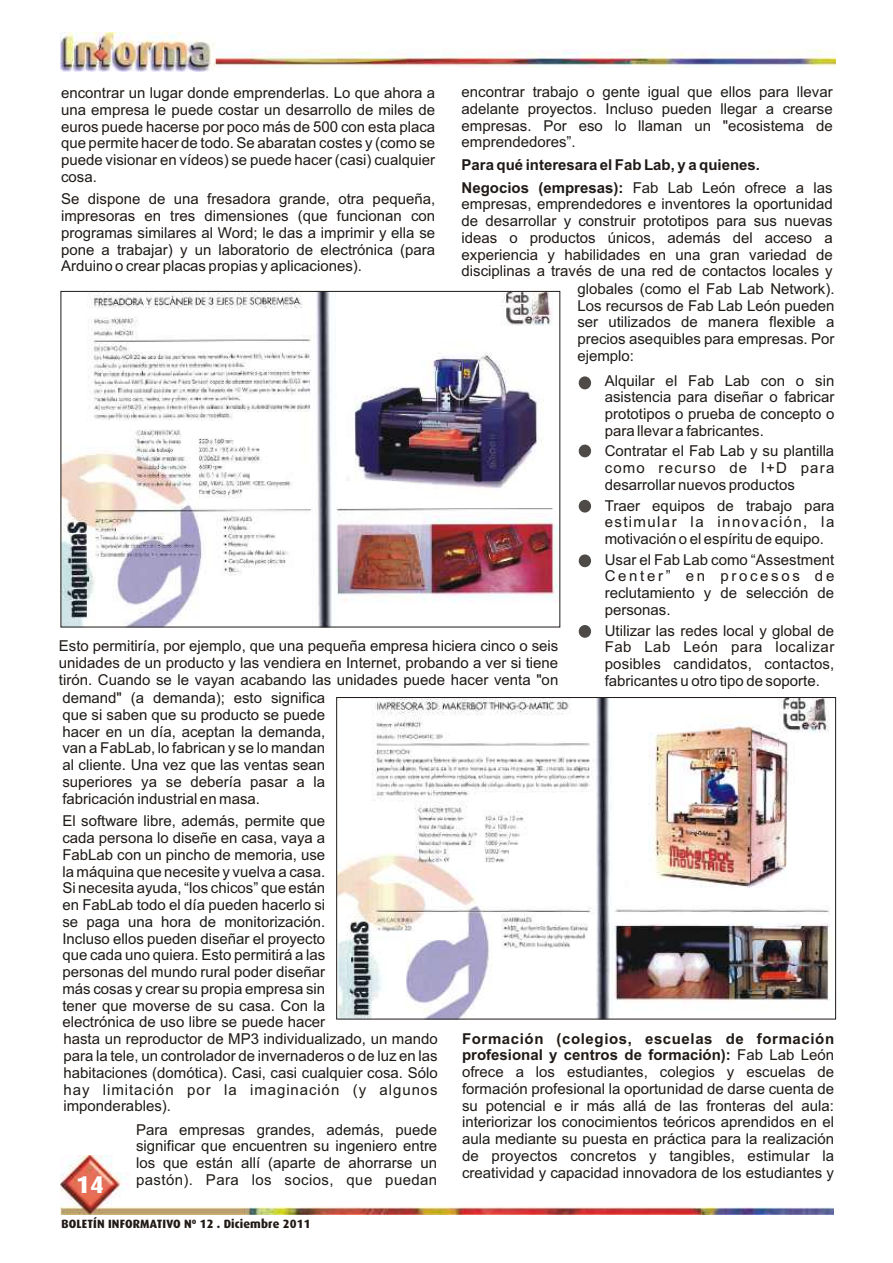
<style>
.page{position:relative;width:893px;height:1263px;background:#fff}
.page>*{position:absolute;margin:0;border:0;box-sizing:border-box;transform-origin:0 0}
.t1{font:800 24.3px "Dax";color:#fff}
.t2{font:15px/16.8px "Arial";color:#1f1a17;text-align:justify}
.t3{font:700 15px/22.6px "Arial";color:#1f1a17}
.t4{font:800 12px "Dax";color:#211a17}
.s1{font-weight:400}
.s2{font-weight:700}
</style>
<div class="page">
<img style="left:60px;top:1155px;width:773px;height:59px">
<img style="left:61px;top:32px;width:774px;height:39px">
<img style="left:61px;top:293px;width:499px;height:335px">
<img style="left:338px;top:698px;width:499px;height:321px">
<div style="left:336px;top:697px;width:500px;height:322px;border:1px solid #1f1a17"></div>
<div style="left:579px;top:376px;width:12px;height:13px;background:#4d4a47;border-radius:50%"></div>
<div style="left:579px;top:445px;width:12px;height:12px;background:#4d4a47;border-radius:50%"></div>
<div style="left:579px;top:500px;width:12px;height:12px;background:#4d4a47;border-radius:50%"></div>
<div style="left:579px;top:554px;width:12px;height:13px;background:#4d4a47;border-radius:50%"></div>
<div style="left:579px;top:625px;width:12px;height:13px;background:#4d4a47;border-radius:50%"></div>
<p class="t2" style="left:61px;top:86px;width:376px">encontrar un lugar donde emprenderlas. Lo que ahora a una empresa le puede costar un desarrollo de miles de euros puede hacerse por poco más de 500 con esta placa que permite hacer de todo. Se abaratan costes y (como se puede visionar en vídeos) se puede hacer (casi) cualquier cosa.</p>
<p class="t2" style="left:61px;top:192px;width:376px">Se dispone de una fresadora grande, otra pequeña, impresoras en tres dimensiones (que funcionan con programas similares al Word; le das a imprimir y ella se pone a trabajar) y un laboratorio de electrónica (para Arduino o crear placas propias y aplicaciones).</p>
<p class="t2" style="left:462px;top:85px;width:373px">encontrar trabajo o gente igual que ellos para llevar adelante proyectos. Incluso pueden llegar a crearse empresas. Por eso lo llaman un "ecosistema de emprendedores”.</p>
<p class="t3" style="left:462px;top:155px;width:373px">Para qué interesara el Fab Lab, y a quienes.<br>Negocios (empresas): <span class="s1">Fab Lab León ofrece a las</span></p>
<p class="t2" style="left:462px;top:197px;width:373px">empresas, emprendedores e inventores la oportunidad</p>
<p class="t2" style="left:462px;top:214px;width:373px">de desarrollar y construir prototipos para sus nuevas</p>
<p class="t2" style="left:462px;top:231px;width:373px">ideas o productos únicos, además del acceso a</p>
<p class="t2" style="left:462px;top:247px;width:373px">experiencia y habilidades en una gran variedad de</p>
<p class="t2" style="left:462px;top:264px;width:373px">disciplinas a través de una red de contactos locales y</p>
<p class="t2" style="left:577px;top:282px;width:259px">globales (como el Fab Lab Network).</p>
<p class="t2" style="left:577px;top:298px;width:259px">Los recursos de Fab Lab León pueden</p>
<p class="t2" style="left:577px;top:315px;width:259px">ser utilizados de manera flexible a</p>
<p class="t2" style="left:577px;top:332px;width:259px">precios asequibles para empresas. Por</p>
<p class="t2" style="left:577px;top:349px;width:58px">ejemplo:</p>
<p class="t2" style="left:605px;top:373px;width:231px">Alquilar el Fab Lab con o sin asistencia para diseñar o fabricar prototipos o prueba de concepto o para llevar a fabricantes.</p>
<p class="t2" style="left:605px;top:444px;width:231px">Contratar el Fab Lab y su plantilla como recurso de I+D para desarrollar nuevos productos</p>
<p class="t2" style="left:605px;top:498px;width:231px">Traer equipos de trabajo para estimular la innovación, la motivación o el espíritu de equipo.</p>
<p class="t2" style="left:605px;top:552px;width:231px">Usar el Fab Lab como “Assestment Center” en procesos de reclutamiento y de selección de personas.</p>
<p class="t2" style="left:605px;top:623px;width:231px">Utilizar las redes local y global de Fab Lab León para localizar posibles candidatos, contactos, fabricantes u otro tipo de soporte.</p>
<p class="t2" style="left:59px;top:639px;width:501px">Esto permitiría, por ejemplo, que una pequeña empresa hiciera cinco o seis unidades de un producto y las vendiera en Internet, probando a ver si tiene tirón. Cuando se le vayan acabando las unidades puede hacer venta "on</p>
<p class="t2" style="left:62px;top:691px;width:264px">demand" (a demanda); esto significa que si saben que su producto se puede hacer en un día, aceptan la demanda, van a FabLab, lo fabrican y se lo mandan al cliente. Una vez que las ventas sean superiores ya se debería pasar a la fabricación industrial en masa.</p>
<p class="t2" style="left:62px;top:814px;width:377px;text-align:left">El software libre, además, permite que<br>cada persona lo diseñe en casa, vaya a<br>FabLab con un pincho de memoria, use<br>la máquina que necesite y vuelva a casa.<br>Si necesita ayuda, “los chicos” que están<br>en FabLab todo el día pueden hacerlo si<br>se paga una hora de monitorización.<br>Incluso ellos pueden diseñar el proyecto<br>que cada uno quiera. Esto permitirá a las<br>personas del mundo rural poder diseñar<br>más cosas y crear su propia empresa sin<br>tener que moverse de su casa. Con la<br>electrónica de uso libre se puede hacer<br>hasta un reproductor de MP3 individualizado, un mando para la tele, un controlador de invernaderos o de luz en las habitaciones (domótica). Casi, casi cualquier cosa. Sólo hay limitación por la imaginación (y algunos imponderables).</p>
<p class="t2" style="left:136px;top:1122px;width:303px">Para empresas grandes, además, puede significar que encuentren su ingeniero entre los que están allí (aparte de ahorrarse un pastón). Para los socios, que puedan</p>
<p class="t2" style="left:462px;top:1031px;width:374px"><span class="s2">Formación (colegios, escuelas de formación profesional y centros de formación):</span> Fab Lab León ofrece a los estudiantes, colegios y escuelas de formación profesional la oportunidad de darse cuenta de su potencial e ir más allá de las fronteras del aula: interiorizar los conocimientos teóricos aprendidos en el aula mediante su puesta en práctica para la realización de proyectos concretos y tangibles, estimular la creatividad y capacidad innovadora de los estudiantes y</p>
<h1 class="t1" style="left:76px;top:1174px;width:30px">14</h1>
<p class="t4" style="left:62px;top:1219px;width:251px">BOLETÍN INFORMATIVO Nº 12 . Diciembre 2011</p>
</div>
